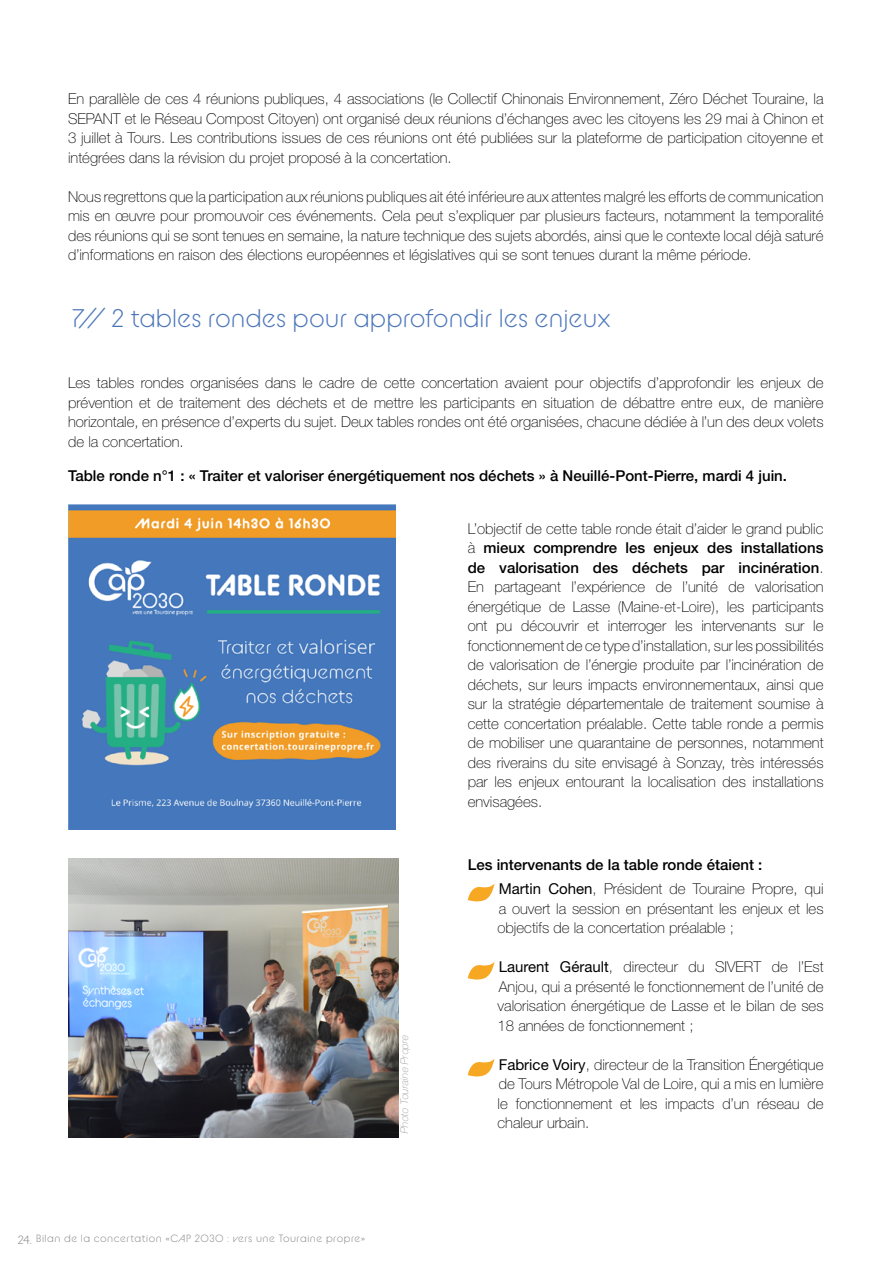
<style>
.page{position:relative;width:893px;height:1263px;background:#fff}
.page>*{position:absolute;margin:0;border:0;box-sizing:border-box;transform-origin:0 0}
.t1{font:25.5px "BC Alphapipe L";color:#4c76ba}
.t2{font:100 15px/19.5px "Helvetica Neue LT Std";color:#000;text-align:justify}
.t3{font:100 15px/19.5px "Helvetica Neue LT Std";color:#020203;text-align:justify}
.t4{font:500 15px "Helvetica Neue LT Std";color:#000}
.t5{font:10.5px "BC Alphapipe L";letter-spacing:.05em;color:#878787}
.t6{font:italic 100 10.5px "Helvetica Neue LT Std";color:#9d9d9c}
.s1{font-weight:500}
.s2{font-size:12px}
.s3{font-family:"Helvetica Neue LT Std";font-weight:300}
.s4{font-weight:400}
</style>
<div class="page">
<img style="left:68px;top:505px;width:327px;height:324px">
<img style="left:68px;top:859px;width:330px;height:278px">
<svg style="left:468px;top:884px;width:26px;height:18px"></svg>
<svg style="left:468px;top:962px;width:26px;height:18px"></svg>
<svg style="left:468px;top:1059px;width:26px;height:18px"></svg>
<p class="t2" style="left:68px;top:89px;width:757px">En parallèle de ces 4 réunions publiques, 4 associations (le Collectif Chinonais Environnement, Zéro Déchet Touraine, la SEPANT et le Réseau Compost Citoyen) ont organisé deux réunions d’échanges avec les citoyens les 29 mai à Chinon et 3 juillet à Tours. Les contributions issues de ces réunions ont été publiées sur la plateforme de participation citoyenne et intégrées dans la révision du projet proposé à la concertation.</p>
<p class="t3" style="left:68px;top:187px;width:757px">Nous regrettons que la participation aux réunions publiques ait été inférieure aux attentes malgré les efforts de communication mis en œuvre pour promouvoir ces événements. Cela peut s’expliquer par plusieurs facteurs, notamment la temporalité des réunions qui se sont tenues en semaine, la nature technique des sujets abordés, ainsi que le contexte local déjà saturé d’informations en raison des élections européennes et législatives qui se sont tenues durant la même période.</p>
<h1 class="t1" style="left:72px;top:302px;width:540px">7// 2 tables rondes pour approfondir les enjeux</h1>
<p class="t2" style="left:68px;top:373px;width:757px">Les tables rondes organisées dans le cadre de cette concertation avaient pour objectifs d’approfondir les enjeux de prévention et de traitement des déchets et de mettre les participants en situation de débattre entre eux, de manière horizontale, en présence d’experts du sujet. Deux tables rondes ont été organisées, chacune dédiée à l’un des deux volets de la concertation.</p>
<p class="t4" style="left:68px;top:466px;width:721px">Table ronde n°1 : « Traiter et valoriser énergétiquement nos déchets » à Neuillé-Pont-Pierre, mardi 4 juin.</p>
<p class="t2" style="left:468px;top:519px;width:357px">L’objectif de cette table ronde était d’aider le grand public à <span class="s1">mieux comprendre les enjeux des installations de valorisation des déchets par incinération</span>.<br>En partageant l’expérience de l’unité de valorisation énergétique de Lasse (Maine-et-Loire), les participants ont pu découvrir et interroger les intervenants sur le fonctionnement de ce type d’installation, sur les possibilités de valorisation de l’énergie produite par l’incinération de déchets, sur leurs impacts environnementaux, ainsi que sur la stratégie départementale de traitement soumise à cette concertation préalable. Cette table ronde a permis de mobiliser une quarantaine de personnes, notamment des riverains du site envisagé à Sonzay, très intéressés par les enjeux entourant la localisation des installations envisagées.</p>
<p class="t6" style="left:398px;top:1134px;width:103px;rotate:-90deg">Photo Touraine Propre</p>
<p class="t5" style="left:18px;top:1232px;width:349px"><span class="s2">24.</span> Bilan de la concertation <span class="s3">«</span>CAP 2030 : vers une Touraine propre<span class="s3">»</span></p>
<p class="t4" style="left:468px;top:855px;width:296px">Les intervenants de la table ronde étaient :</p>
<p class="t2" style="left:497px;top:879px;width:327px"><span class="s4">Martin Cohen</span>, Président de Touraine Propre, qui a ouvert la session en présentant les enjeux et les objectifs de la concertation préalable ;</p>
<p class="t2" style="left:497px;top:957px;width:328px"><span class="s4">Laurent Gérault</span>, directeur du SIVERT de l’Est Anjou, qui a présenté le fonctionnement de l’unité de valorisation énergétique de Lasse et le bilan de ses 18 années de fonctionnement ;</p>
<p class="t2" style="left:497px;top:1054px;width:328px"><span class="s4">Fabrice Voiry</span>, directeur de la Transition Énergétique de Tours Métropole Val de Loire, qui a mis en lumière le fonctionnement et les impacts d’un réseau de chaleur urbain.</p>
</div>
